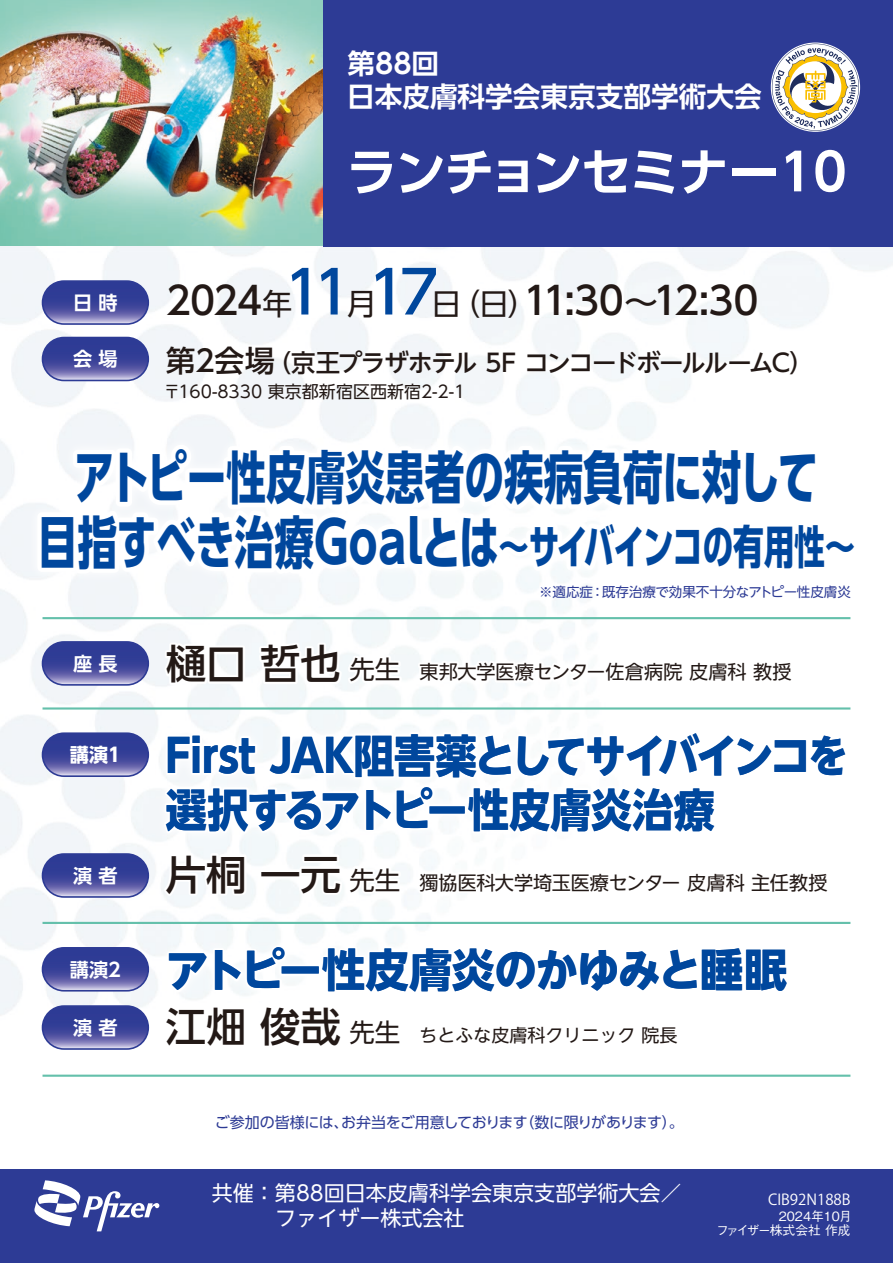
<style>
.page{position:relative;width:893px;height:1263px;background:#fff}
.page>*{position:absolute;margin:0;border:0;box-sizing:border-box;transform-origin:0 0}
.t1{font:700 57px/64.5px "UD Shin Go C Oeiz Pr 6 N";color:#00479d;text-align:center;scale:.87 1}
.t2{font:700 51px "UD Shin Go Pro De";letter-spacing:-.04em;color:#fff}
.t3{font:700 45px/54px "UD Shin Go NT Pr 6 N";letter-spacing:-.04em;color:#00479d;scale:.91 1}
.t4{font:700 45px "UD Shin Go NT Pr 6 N";letter-spacing:-.04em;color:#00479d;scale:.96 1}
.t5{font:500 38.1px "UD Shin Go NT Pr 6 N";letter-spacing:-.03em;color:#231916}
.t6{font:700 27.6px/33.2px "UD Shin Go Pro De";color:#fff}
.t7{font:500 24.45px "UD Shin Go NT Pr 6 N";letter-spacing:-.07em;color:#231916}
.t8{font:21px/25.2px "UD Shin Go NT Pro";color:#fff}
.t9{font:19.2px "UD Shin Go NT Pro";letter-spacing:-.005em;color:#231916}
.t10{font:700 19.2px "UD Shin Go NT Pr 6 N De";color:#fff}
.t11{font:700 19.2px "UD Shin Go NT Pr 6 N";color:#fff}
.t12{font:18px "UD Shin Go NT Pro";color:#231916}
.t13{font:16.95px "UD Shin Go NT Pro";color:#231916}
.t14{font:15px "UD Shin Go Pro";letter-spacing:-.03em;color:#2d3b95}
.t15{font:15px "Koz Go Pro";color:#fff}
.t16{font:13.5px "UD Shin Go NT Pro";color:#2d3b95}
.t17{font:500 12.75px/14.2px "Gothic BBB Pro";color:#fff;text-align:right}
.s1{font-family:"UD Shin Go NT Pro";font-weight:400;font-size:29.7px}
.s2{font-size:58.8px;color:#00479d}
.s3{font-size:34.05px}
.s4{font-size:29.7px}
.s5{font-size:45.6px}
.s6{font-family:"UD Shin Go NT Pr 6 N";font-weight:500;font-size:40.35px}
.s7{font-size:25.5px}
</style>
<div class="page">
<img style="left:0;top:0;width:323px;height:247px">
<img style="left:0;top:247px;width:893px;height:782px">
<div style="left:323px;top:0;width:570px;height:247px;background:#2d3b95"></div>
<div style="left:0;top:1169px;width:893px;height:94px;background:#2d3b95"></div>
<svg style="left:34px;top:1180px;width:125px;height:51px"></svg>
<svg style="left:43px;top:281px;width:105px;height:43px;background:#4950a0"></svg>
<div style="left:42px;top:280px;width:107px;height:45px;border:2px solid #2d3b95;border-radius:21px"></div>
<svg style="left:43px;top:337px;width:105px;height:43px;background:#484fa0"></svg>
<div style="left:42px;top:337px;width:107px;height:44px;border:2px solid #2d3b95;border-radius:21px"></div>
<hr style="left:43px;top:617px;width:807px;height:2px;background:#64c0ab">
<hr style="left:43px;top:922px;width:807px;height:2px;background:#64c0ab">
<hr style="left:43px;top:1074px;width:807px;height:3px;background:#64c0ab">
<hr style="left:43px;top:707px;width:807px;height:2px;background:#64c0ab">
<svg style="left:43px;top:642px;width:105px;height:43px;background:#4a51a1"></svg>
<div style="left:42px;top:641px;width:107px;height:45px;border:2px solid #2d3b95;border-radius:21px"></div>
<svg style="left:162px;top:633px;width:85px;height:56px"></svg>
<svg style="left:256px;top:639px;width:148px;height:48px"></svg>
<svg style="left:413px;top:655px;width:178px;height:32px"></svg>
<svg style="left:600px;top:649px;width:198px;height:39px"></svg>
<img style="left:150px;top:718px;width:714px;height:141px">
<svg style="left:43px;top:733px;width:105px;height:43px;background:#4950a0"></svg>
<div style="left:42px;top:732px;width:107px;height:45px;border:2px solid #2d3b95;border-radius:21px"></div>
<svg style="left:43px;top:854px;width:105px;height:43px;background:#4950a0"></svg>
<div style="left:42px;top:853px;width:107px;height:45px;border:2px solid #2d3b95;border-radius:21px"></div>
<svg style="left:160px;top:727px;width:691px;height:174px"></svg>
<img style="left:150px;top:932px;width:652px;height:88px">
<svg style="left:43px;top:948px;width:105px;height:43px;background:#474e9f"></svg>
<div style="left:42px;top:947px;width:107px;height:44px;border:2px solid #2d3b95;border-radius:21px"></div>
<svg style="left:43px;top:1006px;width:105px;height:43px;background:#4950a0"></svg>
<div style="left:42px;top:1005px;width:107px;height:45px;border:2px solid #2d3b95;border-radius:21px"></div>
<svg style="left:160px;top:938px;width:632px;height:139px"></svg>
<img style="left:21px;top:431px;width:852px;height:171px">
<svg style="left:33px;top:388px;width:832px;height:197px"></svg>
<svg style="left:772px;top:44px;width:87px;height:87px"></svg>
<h3 class="t6" style="left:347px;top:46px;width:416px">第88回<br>日本皮膚科学会東京支部学術大会</h3>
<p class="t10" style="left:73px;top:287px;width:46px">日 時</p>
<p class="t10" style="left:73px;top:343px;width:46px">会 場</p>
<h2 class="t2" style="left:347px;top:130px;width:502px">ランチョンセミナー10</h2>
<h3 class="t5" style="left:166px;top:269px;width:594px">2024<span class="s1">年</span><span class="s2">11</span><span class="s1">月</span><span class="s2">17</span><span class="s1">日（日）</span>11:30<span class="s3">～</span>12:30</h3>
<p class="t7" style="left:166px;top:343px;width:649px"><span class="s4">第2会場</span>（京王プラザホテル 5F コンコードボールルームC）</p>
<p class="t13" style="left:164px;top:378px;width:303px">〒160-8330 東京都新宿区西新宿2-2-1</p>
<h1 class="t1" style="left:38px;top:443px;width:941px">アトピー性皮膚炎患者の疾病負荷に対して<br>目指すべき治療Goalとは<span class="s5">～サイバインコの有用性～</span></h1>
<p class="t16" style="left:539px;top:581px;width:313px">※適応症：既存治療で効果不十分なアトピー性皮膚炎</p>
<p class="t9" style="left:73px;top:656px;width:720px"><sup>座</sup> <sup>長</sup> <span class="s6">樋口 哲也</span> <span class="s7">先生</span>　東邦大学医療センター佐倉病院 皮膚科 教授</p>
<p class="t11" style="left:70px;top:739px;width:52px">講演1</p>
<h3 class="t3" style="left:166px;top:727px;width:752px">First JAK阻害薬としてサイバインコを選択するアトピー性皮膚炎治療</h3>
<p class="t9" style="left:73px;top:867px;width:756px"><sup>演</sup> <sup>者</sup> <span class="s6">片桐 一元</span> <span class="s7">先生</span>　獨協医科大学埼玉医療センター 皮膚科 主任教授</p>
<h3 class="t4" style="left:166px;top:933px;width:649px">アトピー性皮膚炎のかゆみと睡眠</h3>
<p class="t12" style="left:73px;top:1020px;width:606px"><sup>演</sup> <sup>者</sup> <span class="s6">江畑 俊哉</span> <span class="s7">先生</span> ちとふな皮膚科クリニック 院長</p>
<p class="t10" style="left:70px;top:954px;width:52px">講演2</p>
<p class="t14" style="left:215px;top:1110px;width:471px">ご参加の皆様には、お弁当をご用意しております（数に限りがあります）。</p>
<p class="t8" style="left:275px;top:1179px;width:408px;text-indent:-63px">共催：第88回日本皮膚科学会東京支部学術大会／ファイザー株式会社</p>
<p class="t15" style="left:768px;top:1190px;width:84px">CIB92N188B</p>
<p class="t17" style="left:716px;top:1208px;width:137px">2024年10月<br>ファイザー株式会社 作成</p>
</div>
